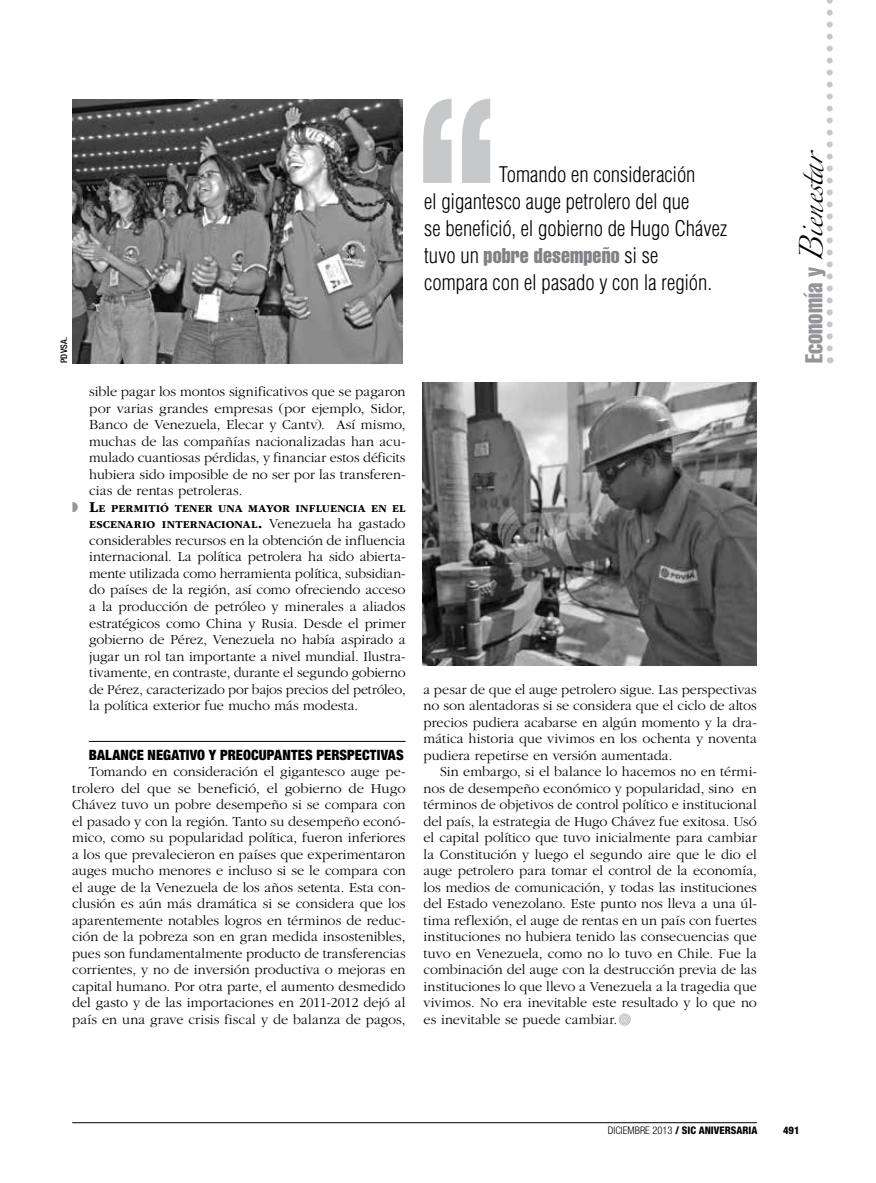
<style>
.page{position:relative;width:876px;height:1183px;background:#fff}
.page>*{position:absolute;margin:0;border:0;box-sizing:border-box;transform-origin:0 0}
.t1{font:900 condensed 225px "Helvetica Neue LT Std";color:#c7c8ca;scale:.75 1}
.t2{font:24px "Helvetica LT Std Comp";color:#939598}
.t3{font:300 condensed 21px/27px "Helvetica LT Std";color:#000}
.t4{font:21px "Helvetica LT Std Comp";letter-spacing:.005em;color:#808285}
.t5{font:300 14.25px/16.5px "ITC Garamond Std";color:#000;text-align:justify}
.t6{font:900 condensed 14.25px "Helvetica Neue LT Std";letter-spacing:.01em;color:#000}
.t7{font:700 10.95px/16.5px "ITC Garamond Std";letter-spacing:.01em;color:#000}
.t8{font:800 condensed 10.5px "Helvetica Neue LT Std";color:#000}
.t9{font:500 condensed 9px "Helvetica Neue LT Std";color:#000}
.s1{font-size:15.75px}
.s2{font-weight:300;font-size:14.25px}
.s3{font-family:"Helvetica LT Std";font-weight:300;font-stretch:condensed;color:#000}
.s4{font-family:"Zapfino";font-size:21px;color:#000}
.s5{font-family:"Helvetica Neue";font-weight:300}
</style>
<div class="page">
<svg style="left:827px;top:0;width:6px;height:348px"></svg>
<hr style="left:89px;top:741px;width:317px;height:1px;background:#000">
<img style="left:72px;top:99px;width:331px;height:264px">
<img style="left:423px;top:383px;width:334px;height:282px">
<div style="left:621px;top:1016px;width:7px;height:6px;border:1px solid #bcbec0;border-radius:50%"></div>
<div style="left:620px;top:1014px;width:9px;height:9px;border:1px solid #bcbec0;border-radius:50%"></div>
<div style="left:619px;top:1013px;width:12px;height:12px;border:1px solid #bcbec0;border-radius:50%"></div>
<hr style="left:72px;top:1122px;width:685px;height:1px;background:#000">
<p class="t9" style="left:59px;top:363px;width:28px;rotate:-90deg">PDVSA.</p>
<p class="t5" style="left:89px;top:383px;width:318px">sible pagar los montos significativos que se pagaron por varias grandes empresas (por ejemplo, Sidor, Banco de Venezuela, Elecar y Cantv). Así mismo, muchas de las compañías nacionalizadas han acu&shy;mulado cuantiosas pérdidas, y financiar estos déficits hubiera sido imposible de no ser por las transferen&shy;cias de rentas petroleras.</p>
<p class="t7" style="left:89px;top:500px;width:318px"><span class="s1">L</span>E PERMITIÓ TENER UNA MAYOR INFLUENCIA EN EL<br>ESCENARIO INTERNACIONAL<span class="s1">.</span> <span class="s2">Venezuela ha gastado</span></p>
<p class="t5" style="left:89px;top:532px;width:318px">considerables recursos en la obtención de influencia internacional. La política petrolera ha sido abierta&shy;mente utilizada como herramienta política, subsidian&shy;do países de la región, así como ofreciendo acceso a la producción de petróleo y minerales a aliados estratégicos como China y Rusia. Desde el primer gobierno de Pérez, Venezuela no había aspirado a jugar un rol tan importante a nivel mundial. Ilustra&shy;tivamente, en contraste, durante el segundo gobierno de Pérez, caracterizado por bajos precios del petróleo, la política exterior fue mucho más modesta.</p>
<p class="t6" style="left:89px;top:745px;width:316px">BALANCE NEGATIVO Y PREOCUPANTES PERSPECTIVAS</p>
<p class="t5" style="left:72px;top:763px;width:335px;text-indent:17px">Tomando en consideración el gigantesco auge pe&shy;trolero del que se benefició, el gobierno de Hugo Chávez tuvo un pobre desempeño si se compara con el pasado y con la región. Tanto su desempeño econó&shy;mico, como su popularidad política, fueron inferiores a los que prevalecieron en países que experimentaron auges mucho menores e incluso si se le compara con el auge de la Venezuela de los años setenta. Esta con&shy;clusión es aún más dramática si se considera que los aparentemente notables logros en términos de reduc&shy;ción de la pobreza son en gran medida insostenibles, pues son fundamentalmente producto de transferencias corrientes, y no de inversión productiva o mejoras en capital humano. Por otra parte, el aumento desmedido del gasto y de las importaciones en 2011-2012 dejó al país en una grave crisis fiscal y de balanza de pagos,</p>
<h1 class="t1" style="left:416px;top:41px;width:110px">“</h1>
<h3 class="t3" style="left:424px;top:161px;width:304px;text-indent:75px">Tomando en consideración<br>el gigantesco auge petrolero del que<br>se benefició, el gobierno de Hugo Chávez</h3>
<h3 class="t4" style="left:424px;top:242px;width:236px"><span class="s3">tuvo un</span> pobre desempeño <span class="s3">si se</span></h3>
<h3 class="t3" style="left:424px;top:269px;width:289px">compara con el pasado y con la región.</h3>
<p class="t5" style="left:424px;top:680px;width:335px">a pesar de que el auge petrolero sigue. Las perspectivas no son alentadoras si se considera que el ciclo de altos precios pudiera acabarse en algún momento y la dra&shy;mática historia que vivimos en los ochenta y noventa pudiera repetirse en versión aumentada.</p>
<p class="t5" style="left:424px;top:763px;width:335px;text-indent:17px">Sin embargo, si el balance lo hacemos no en térmi&shy;nos de desempeño económico y popularidad, sino en términos de objetivos de control político e institucional del país, la estrategia de Hugo Chávez fue exitosa. Usó el capital político que tuvo inicialmente para cambiar la Constitución y luego el segundo aire que le dio el auge petrolero para tomar el control de la economía, los medios de comunicación, y todas las instituciones del Estado venezolano. Este punto nos lleva a una úl&shy;tima reflexión, el auge de rentas en un país con fuertes instituciones no hubiera tenido las consecuencias que tuvo en Venezuela, como no lo tuvo en Chile. Fue la combinación del auge con la destrucción previa de las instituciones lo que llevo a Venezuela a la tragedia que vivimos. No era inevitable este resultado y lo que no es inevitable se puede cambiar.</p>
<h2 class="t2" style="left:799px;top:363px;width:215px;rotate:-90deg">Economía y <span class="s4">Bienestar</span></h2>
<p class="t8" style="left:608px;top:1123px;width:151px"><span class="s5">DICIEMbre 2013</span> / SIC ANIVERSARIA</p>
<p class="t8" style="left:783px;top:1123px;width:18px">491</p>
</div>
